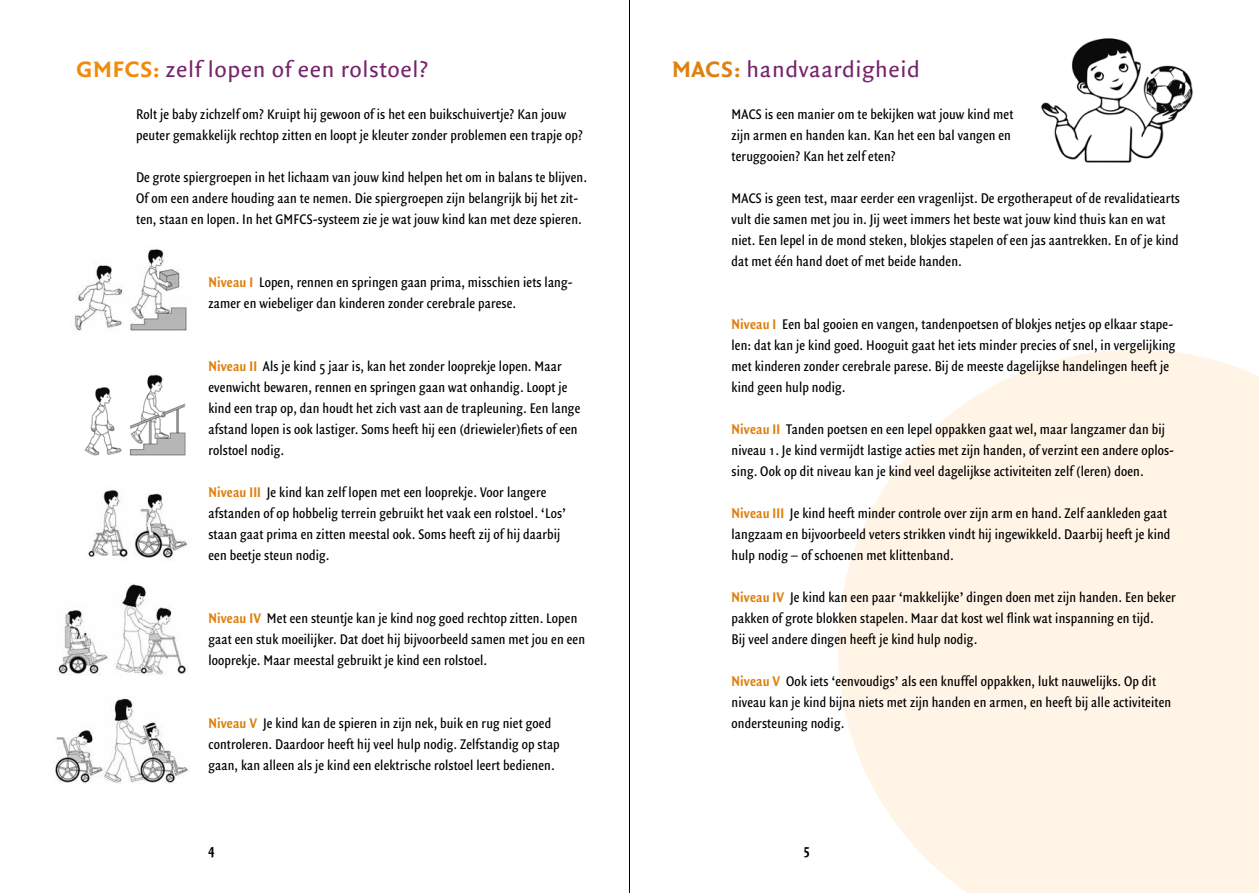
<style>
.page{position:relative;width:1259px;height:893px;background:#fff}
.page>*{position:absolute;margin:0;border:0;box-sizing:border-box;transform-origin:0 0}
.t1{font:24px "Quadraat Sans";letter-spacing:.025em;color:#75246d}
.t2{font:15px/21px "Quadraat Sans Con";letter-spacing:.01em;color:#000}
.t3{font:700 15px "Quadraat Sans Con";color:#000}
.s1{font-weight:700;color:#f18b0c}
.s2{font-weight:700;color:#dd8112}
</style>
<div class="page">
<svg style="left:838px;top:350px;width:421px;height:543px;background:#fff5e9"></svg>
<img style="left:84px;top:374px;width:102px;height:82px">
<img style="left:74px;top:249px;width:113px;height:82px">
<img style="left:55px;top:698px;width:133px;height:85px">
<img style="left:57px;top:584px;width:129px;height:91px">
<img style="left:88px;top:487px;width:100px;height:74px">
<img style="left:1041px;top:38px;width:152px;height:125px">
<hr style="left:629px;top:0;width:1px;height:893px;background:#000">
<h1 class="t1" style="left:77px;top:55px;width:353px"><span class="s1">GMFCS:</span> zelf lopen of een rolstoel?</h1>
<p class="t2" style="left:136px;top:104px;width:448px">Rolt je baby zichzelf om? Kruipt hij gewoon of is het een buikschuivertje? Kan jouw peuter gemakkelijk rechtop zitten en loopt je kleuter zonder problemen een trapje op?</p>
<p class="t2" style="left:136px;top:167px;width:452px">De grote spiergroepen in het lichaam van jouw kind helpen het om in balans te blijven.<br>Of om een andere houding aan te nemen. Die spiergroepen zijn belangrijk bij het zit&shy;ten, staan en lopen. In het GMFCS-systeem zie je wat jouw kind kan met deze spieren.</p>
<p class="t2" style="left:208px;top:272px;width:366px"><span class="s2">Niveau I</span> Lopen, rennen en springen gaan prima, misschien iets lang&shy;zamer en wiebeliger dan kinderen zonder cerebrale parese.</p>
<p class="t2" style="left:208px;top:356px;width:373px"><span class="s2">Niveau II</span> Als je kind 5 jaar is, kan het zonder looprekje lopen. Maar evenwicht bewaren, rennen en springen gaan wat onhandig. Loopt je kind een trap op, dan houdt het zich vast aan de trapleuning. Een lange afstand lopen is ook lastiger. Soms heeft hij een (driewieler)fiets of een rolstoel nodig.</p>
<p class="t2" style="left:208px;top:482px;width:359px"><span class="s2">Niveau III</span> Je kind kan zelf lopen met een looprekje. Voor langere afstanden of op hobbelig terrein gebruikt het vaak een rolstoel. ‘Los’ staan gaat prima en zitten meestal ook. Soms heeft zij of hij daarbij een beetje steun nodig.</p>
<p class="t2" style="left:208px;top:608px;width:378px"><span class="s2">Niveau IV</span> Met een steuntje kan je kind nog goed rechtop zitten. Lopen gaat een stuk moeilijker. Dat doet hij bijvoorbeeld samen met jou en een looprekje. Maar meestal gebruikt je kind een rolstoel.</p>
<p class="t2" style="left:208px;top:713px;width:353px"><span class="s2">Niveau V</span> Je kind kan de spieren in zijn nek, buik en rug niet goed controleren. Daardoor heeft hij veel hulp nodig. Zelfstandig op stap gaan, kan alleen als je kind een elektrische rolstoel leert bedienen.</p>
<h1 class="t1" style="left:672px;top:55px;width:249px"><span class="s2">MACS:</span> handvaardigheid</h1>
<p class="t2" style="left:731px;top:104px;width:283px">MACS is een manier om te bekijken wat jouw kind met zijn armen en handen kan. Kan het een bal vangen en teruggooien? Kan het zelf eten?</p>
<p class="t2" style="left:731px;top:188px;width:450px">MACS is geen test, maar eerder een vragenlijst. De ergotherapeut of de revalidatiearts vult die samen met jou in. Jij weet immers het beste wat jouw kind thuis kan en wat niet. Een lepel in de mond steken, blokjes stapelen of een jas aantrekken. En of je kind dat met één hand doet of met beide handen.</p>
<p class="t2" style="left:731px;top:314px;width:445px"><span class="s2">Niveau I</span> Een bal gooien en vangen, tandenpoetsen of blokjes netjes op elkaar stape&shy;len: dat kan je kind goed. Hooguit gaat het iets minder precies of snel, in vergelijking met kinderen zonder cerebrale parese. Bij de meeste dagelijkse handelingen heeft je kind geen hulp nodig.</p>
<p class="t2" style="left:731px;top:419px;width:444px"><span class="s2">Niveau II</span> Tanden poetsen en een lepel oppakken gaat wel, maar langzamer dan bij niveau 1. Je kind vermijdt lastige acties met zijn handen, of verzint een andere oplos&shy;sing. Ook op dit niveau kan je kind veel dagelijkse activiteiten zelf (leren) doen.</p>
<p class="t2" style="left:731px;top:503px;width:440px"><span class="s2">Niveau III</span> Je kind heeft minder controle over zijn arm en hand. Zelf aankleden gaat langzaam en bijvoorbeeld veters strikken vindt hij ingewikkeld. Daarbij heeft je kind hulp nodig – of schoenen met klittenband.</p>
<p class="t2" style="left:731px;top:587px;width:446px"><span class="s2">Niveau IV</span> Je kind kan een paar ‘makkelijke’ dingen doen met zijn handen. Een beker pakken of grote blokken stapelen. Maar dat kost wel flink wat inspanning en tijd.<br>Bij veel andere dingen heeft je kind hulp nodig.</p>
<p class="t2" style="left:731px;top:671px;width:441px"><span class="s2">Niveau V</span> Ook iets ‘eenvoudigs’ als een knuffel oppakken, lukt nauwelijks. Op dit niveau kan je kind bijna niets met zijn handen en armen, en heeft bij alle activiteiten ondersteuning nodig.</p>
<p class="t3" style="left:208px;top:840px;width:7px">4</p>
<p class="t3" style="left:804px;top:840px;width:7px">5</p>
</div>
